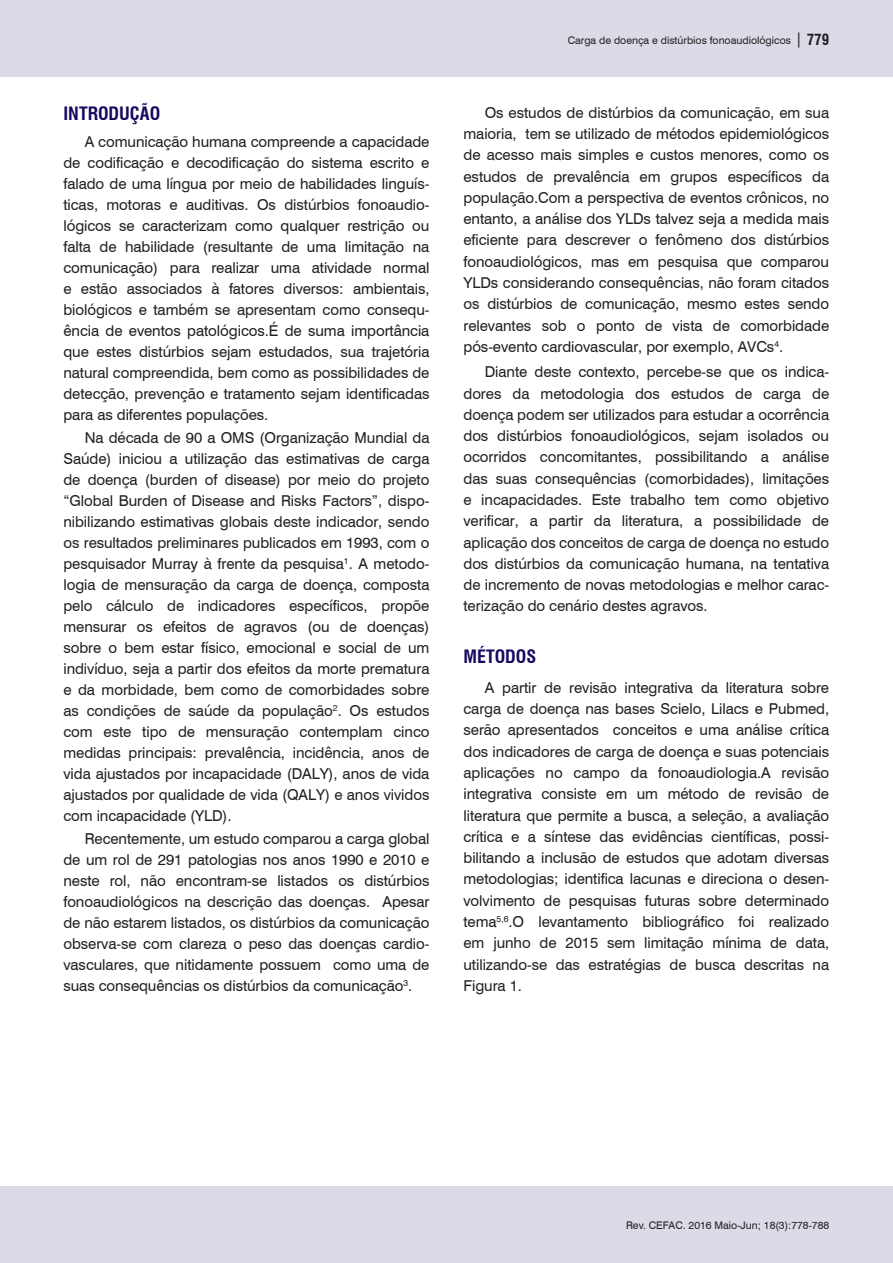
<style>
.page{position:relative;width:893px;height:1263px;background:#fff}
.page>*{position:absolute;margin:0;border:0;box-sizing:border-box;transform-origin:0 0}
.Nivel_1{font:700 condensed 18px "Swiss 721 BT";color:#18085f}
.Corpo_do_texto{font:15px/21px "Swiss 721 BT";letter-spacing:-.005em;color:#231f20;text-align:justify}
.Cabeço_título_direi{font:10.5px "Swiss 721 BT";color:#231f20}
.Legenda_b_direito-i{font:10.5px "Swiss 721 BT";color:#231f20}
.s1{font-size:15px}
.s2{font-weight:700;font-stretch:condensed;font-size:15px}
</style>
<div class="page">
<div style="left:0;top:1186px;width:893px;height:77px;background:#dcdae7"></div>
<div style="left:0;top:0;width:893px;height:77px;background:#dcdae7"></div>
<p class="Nivel_1" style="left:63px;top:103px;width:98px">INTRODUÇÃO</p>
<p class="Corpo_do_texto" style="left:63px;top:131px;width:368px;text-indent:21px">A comunicação humana compreende a capacidade de codificação e decodificação do sistema escrito e falado de uma língua por meio de habilidades linguís&shy;ticas, motoras e auditivas. Os distúrbios fonoaudio&shy;lógicos se caracterizam como qualquer restrição ou falta de habilidade (resultante de uma limitação na comunicação) para realizar uma atividade normal e estão associados à fatores diversos: ambientais, biológicos e também se apresentam como consequ&shy;ência de eventos patológicos.É de suma importância que estes distúrbios sejam estudados, sua trajetória natural compreendida, bem como as possibilidades de detecção, prevenção e tratamento sejam identificadas para as diferentes populações.</p>
<p class="Corpo_do_texto" style="left:63px;top:426px;width:368px;text-indent:21px">Na década de 90 a OMS (Organização Mundial da Saúde) iniciou a utilização das estimativas de carga de doença (burden of disease) por meio do projeto “Global Burden of Disease and Risks Factors”, dispo&shy;nibilizando estimativas globais deste indicador, sendo os resultados preliminares publicados em 1993, com o pesquisador Murray à frente da pesquisa<sup>1</sup>. A metodo&shy;logia de mensuração da carga de doença, composta pelo cálculo de indicadores específicos, propõe mensurar os efeitos de agravos (ou de doenças) sobre o bem estar físico, emocional e social de um indivíduo, seja a partir dos efeitos da morte prematura e da morbidade, bem como de comorbidades sobre as condições de saúde da população<sup>2</sup>. Os estudos com este tipo de mensuração contemplam cinco medidas principais: prevalência, incidência, anos de vida ajustados por incapacidade (DALY), anos de vida ajustados por qualidade de vida (QALY) e anos vividos com incapacidade (YLD).</p>
<p class="Corpo_do_texto" style="left:63px;top:827px;width:368px;text-indent:21px">Recentemente, um estudo comparou a carga global de um rol de 291 patologias nos anos 1990 e 2010 e neste rol, não encontram-se listados os distúrbios fonoaudiológicos na descrição das doenças. Apesar de não estarem listados, os distúrbios da comunicação observa-se com clareza o peso das doenças cardio&shy;vasculares, que nitidamente possuem como uma de suas consequências os distúrbios da comunicação<sup>3</sup>.</p>
<p class="Cabeço_título_direi" style="left:568px;top:33px;width:263px">Carga de doença e distúrbios fonoaudiológicos <span class="s1">|</span> <span class="s2">779</span></p>
<p class="Corpo_do_texto" style="left:463px;top:101px;width:367px;text-indent:21px">Os estudos de distúrbios da comunicação, em sua maioria, tem se utilizado de métodos epidemiológicos de acesso mais simples e custos menores, como os estudos de prevalência em grupos específicos da população.Com a perspectiva de eventos crônicos, no entanto, a análise dos YLDs talvez seja a medida mais eficiente para descrever o fenômeno dos distúrbios fonoaudiológicos, mas em pesquisa que comparou YLDs considerando consequências, não foram citados os distúrbios de comunicação, mesmo estes sendo relevantes sob o ponto de vista de comorbidade pós-evento cardiovascular, por exemplo, AVCs<sup>4</sup>.</p>
<p class="Corpo_do_texto" style="left:463px;top:361px;width:367px;text-indent:21px">Diante deste contexto, percebe-se que os indica&shy;dores da metodologia dos estudos de carga de doença podem ser utilizados para estudar a ocorrência dos distúrbios fonoaudiológicos, sejam isolados ou ocorridos concomitantes, possibilitando a análise das suas consequências (comorbidades), limitações e incapacidades. Este trabalho tem como objetivo verificar, a partir da literatura, a possibilidade de aplicação dos conceitos de carga de doença no estudo dos distúrbios da comunicação humana, na tentativa de incremento de novas metodologias e melhor carac&shy;terização do cenário destes agravos.</p>
<p class="Nivel_1" style="left:463px;top:646px;width:74px">MÉTODOS</p>
<p class="Corpo_do_texto" style="left:463px;top:676px;width:367px;text-indent:21px">A partir de revisão integrativa da literatura sobre carga de doença nas bases Scielo, Lilacs e Pubmed, serão apresentados conceitos e uma análise crítica dos indicadores de carga de doença e suas potenciais aplicações no campo da fonoaudiologia.A revisão integrativa consiste em um método de revisão de literatura que permite a busca, a seleção, a avaliação crítica e a síntese das evidências científicas, possi&shy;bilitando a inclusão de estudos que adotam diversas metodologias; identifica lacunas e direciona o desen&shy;volvimento de pesquisas futuras sobre determinado tema<sup>5,6</sup>.O levantamento bibliográfico foi realizado em junho de 2015 sem limitação mínima de data, utilizando-se das estratégias de busca descritas na Figura 1.</p>
<p class="Legenda_b_direito-i" style="left:626px;top:1218px;width:205px">Rev. CEFAC. 2016 Maio-Jun; 18(3):778-788</p>
</div>
